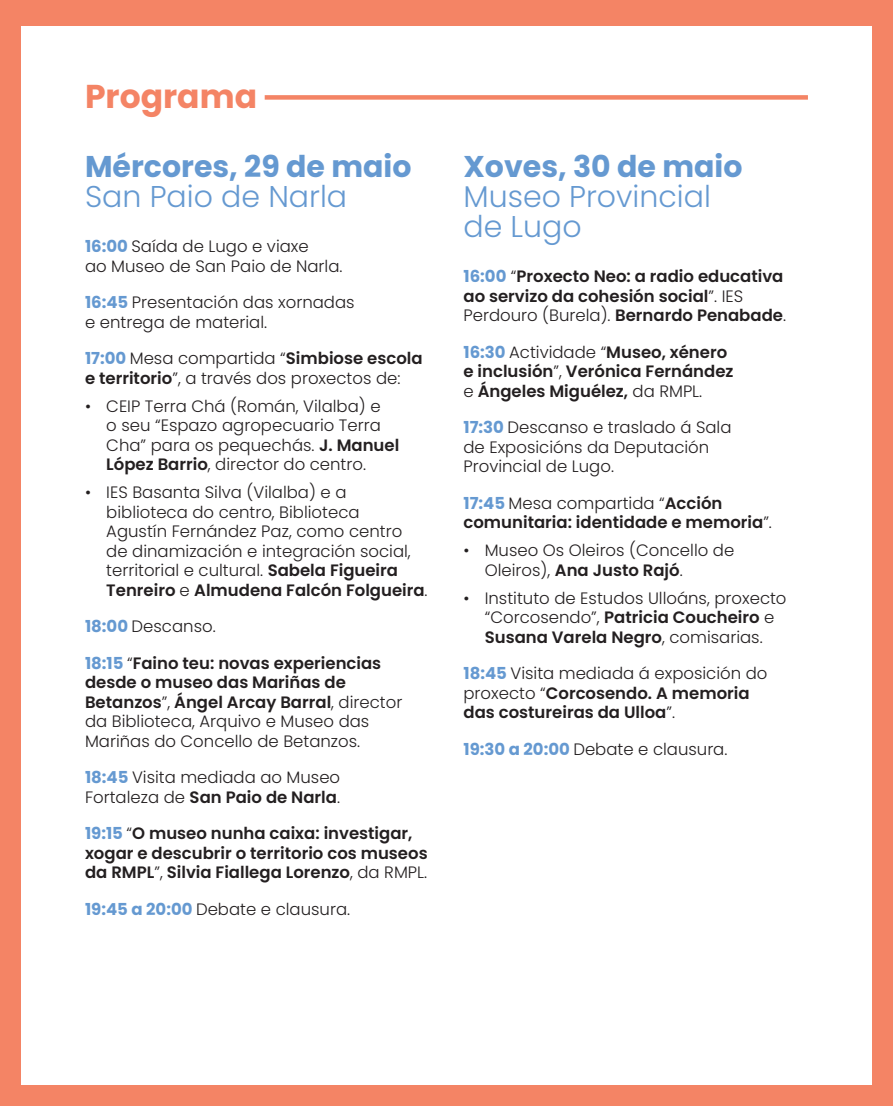
<style>
.page{position:relative;width:893px;height:1106px;background:#f48465}
.page>*{position:absolute;margin:0;border:0;box-sizing:border-box;transform-origin:0 0}
.t1{font:700 33px "Poppins";color:#f48465}
.t2{font:300 30px/30px "Poppins";color:#6599d1}
.t3{font:700 30px/30px "Poppins";color:#6599d1}
.texto{font:300 16.5px/19.5px "Poppins";color:#231f20}
.texto-2{font:600 16.5px/19.5px "Poppins";color:#231f20}
.s1{font-weight:300}
.s2{font-weight:700;color:#6599d1}
.s3{font-weight:600}
.s4{font-weight:700}
</style>
<div class="page">
<div style="left:21px;top:26px;width:850px;height:1059px;background:#fff"></div>
<div style="left:265px;top:95px;width:543px;height:5px;background:#f48465"></div>
<p class="t1" style="left:85px;top:77px;width:174px">Programa</p>
<p class="t3" style="left:85px;top:152px;width:328px">Mércores, 29 de maio<br><span class="s1">San Paio de Narla</span></p>
<p class="texto" style="left:85px;top:236px;width:259px"><span class="s2">16:00</span> Saída de Lugo e viaxe<br>ao Museo de San Paio de Narla.</p>
<p class="texto" style="left:85px;top:292px;width:271px"><span class="s2">16:45</span> Presentación das xornadas e entrega de material.</p>
<p class="texto" style="left:85px;top:348px;width:339px"><span class="s2">17:00</span> Mesa compartida “<span class="s3">Simbiose escola e territorio</span>”, a través dos proxectos de:</p>
<p class="texto" style="left:106px;top:396px;width:295px;text-indent:-21px">• CEIP Terra Chá (Román, Vilalba) e<br>o seu “Espazo agropecuario Terra Cha” para os pequechás. <span class="s3">J. Manuel López Barrio</span>, director do centro.</p>
<p class="texto" style="left:106px;top:482px;width:323px;text-indent:-21px">• IES Basanta Silva (Vilalba) e a biblioteca do centro, Biblioteca<br>Agustín Fernández Paz, como centro de dinamización e integración social, territorial e cultural. <span class="s3">Sabela Figueira Tenreiro</span> e <span class="s3">Almudena Falcón Folgueira</span>.</p>
<p class="texto" style="left:85px;top:617px;width:132px"><span class="s2">18:00</span> Descanso.</p>
<p class="texto-2" style="left:85px;top:653px;width:319px"><span class="s2">18:15</span> <span class="s1">“</span>Faino teu: novas experiencias desde o museo das Mariñas de Betanzos<span class="s1">”,</span> Ángel Arcay Barral<span class="s1">, director da Biblioteca, Arquivo e Museo das Mariñas do Concello de Betanzos.</span></p>
<p class="texto" style="left:85px;top:768px;width:257px"><span class="s2">18:45</span> Visita mediada ao Museo<br>Fortaleza de <span class="s3">San Paio de Narla</span>.</p>
<p class="texto-2" style="left:85px;top:824px;width:344px"><span class="s2">19:15</span> <span class="s1">“</span>O museo nunha caixa: investigar, xogar e descubrir o territorio cos museos da RMPL<span class="s1">”,</span> Silvia Fiallega Lorenzo<span class="s1">, da RMPL.</span></p>
<p class="texto" style="left:85px;top:899px;width:267px"><span class="s2">19:45 a 20:00</span> Debate e clausura.</p>
<p class="t2" style="left:463px;top:152px;width:280px"><span class="s4">Xoves, 30 de maio<br></span>Museo Provincial de Lugo</p>
<p class="texto-2" style="left:463px;top:266px;width:324px"><span class="s2">16:00</span> <span class="s1">“</span>Proxecto Neo: a radio educativa ao servizo da cohesión social<span class="s1">”. IES<br>Perdouro (Burela).</span> Bernardo Penabade<span class="s1">.</span></p>
<p class="texto-2" style="left:463px;top:342px;width:272px"><span class="s2">16:30</span> <span class="s1">Actividade “</span>Museo, xénero e inclusión<span class="s1">”,</span> Verónica Fernández <span class="s1">e</span> Ángeles Miguélez, <span class="s1">da RMPL.</span></p>
<p class="texto" style="left:463px;top:417px;width:270px"><span class="s2">17:30</span> Descanso e traslado á Sala de Exposicións da Deputación<br>Provincial de Lugo.</p>
<p class="texto-2" style="left:463px;top:493px;width:310px"><span class="s2">17:45</span> <span class="s1">Mesa compartida “</span>Acción comunitaria: identidade e memoria<span class="s1">”.</span></p>
<p class="texto" style="left:485px;top:540px;width:251px;text-indent:-21px">• Museo Os Oleiros (Concello de<br>Oleiros), <span class="s3">Ana Justo Rajó</span>.</p>
<p class="texto" style="left:463px;top:588px;width:325px;text-align:center">• Instituto de Estudos Ulloáns, proxecto “Corcosendo”, <span class="s3">Patricia Coucheiro</span> e<br><span class="s3">Susana Varela Negro</span>, comisarias.</p>
<p class="texto-2" style="left:463px;top:664px;width:305px"><span class="s2">18:45</span> <span class="s1">Visita mediada á exposición do proxecto “</span>Corcosendo. A memoria das costureiras da Ulloa<span class="s1">”.</span></p>
<p class="texto" style="left:463px;top:739px;width:265px"><span class="s2">19:30 a 20:00</span> Debate e clausura.</p>
</div>
